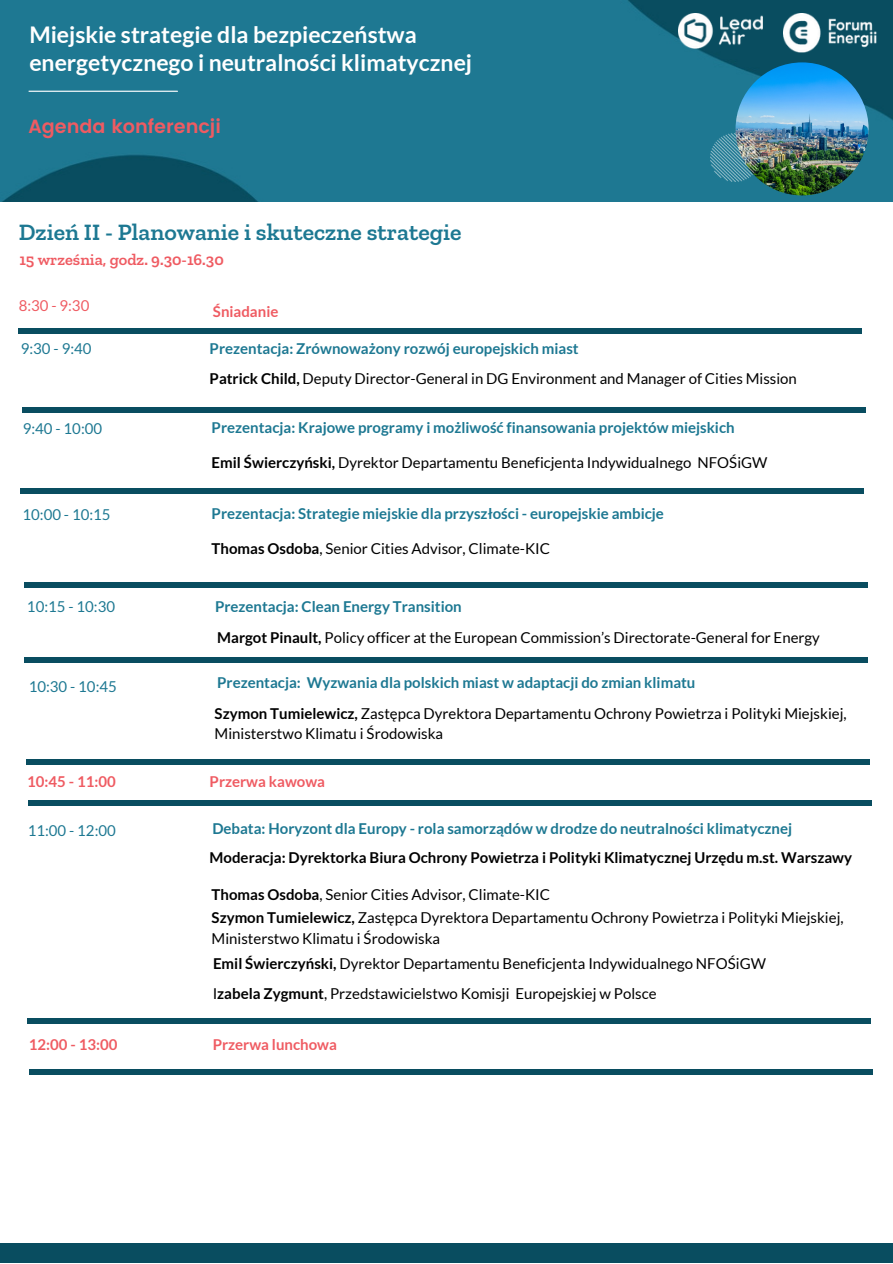
<style>
.page{position:relative;width:893px;height:1264px;background:#fff}
.page>*{position:absolute;margin:0;border:0;box-sizing:border-box;transform-origin:0 0}
.t1{font:600 23.85px "Zilla Slab";color:#1d7892}
.t2{font:700 22.95px/27.3px "Lato";color:#fff}
.t3{font:600 19.05px "Poppins";color:#ef5b62}
.t4{font:600 16.35px "Zilla Slab";color:#ef5b62}
.t5{font:15px/20.2px "Lato";color:#000}
.t6{font:700 15px "Lato";color:#1d7892}
.t7{font:700 15px "Lato";color:#000}
.t8{font:15px "Lato";color:#1d7892}
.t9{font:700 15px "Lato";color:#ef5b62}
.t10{font:15px "Lato";color:#ef5b62}
.s1{font-weight:700;color:#1d7892}
.s2{font-weight:700}
</style>
<div class="page">
<img style="left:0;top:0;width:892px;height:202px">
<img style="left:783px;top:14px;width:93px;height:38px">
<img style="left:678px;top:14px;width:84px;height:35px">
<img style="left:735px;top:62px;width:133px;height:133px;border-radius:50%">
<hr style="left:29px;top:91px;width:148px;height:1px;background:#fff">
<img style="left:710px;top:133px;width:49px;height:48px">
<div style="left:19px;top:328px;width:843px;height:6px;background:#094d60"></div>
<div style="left:22px;top:407px;width:843px;height:5px;background:#094d60"></div>
<div style="left:21px;top:488px;width:843px;height:6px;background:#094d60"></div>
<div style="left:24px;top:582px;width:843px;height:5px;background:#094d60"></div>
<div style="left:24px;top:657px;width:843px;height:5px;background:#094d60"></div>
<div style="left:28px;top:800px;width:843px;height:5px;background:#094d60"></div>
<div style="left:0;top:1243px;width:892px;height:19px;background:#094d60"></div>
<div style="left:28px;top:1017px;width:843px;height:6px;background:#094d60"></div>
<div style="left:29px;top:1068px;width:843px;height:6px;background:#094d60"></div>
<div style="left:26px;top:759px;width:843px;height:5px;background:#094d60"></div>
<h2 class="t2" style="left:29px;top:21px;width:444px">Miejskie strategie dla bezpieczeństwa energetycznego i neutralności klimatycznej</h2>
<p class="t3" style="left:28px;top:116px;width:194px">Agenda konferencji</p>
<h1 class="t1" style="left:19px;top:217px;width:444px">Dzień II - Planowanie i skuteczne strategie</h1>
<p class="t4" style="left:19px;top:249px;width:206px">15 września, godz. 9.30-16.30</p>
<p class="t10" style="left:19px;top:296px;width:72px">8:30 - 9:30</p>
<p class="t9" style="left:213px;top:302px;width:67px">Śniadanie</p>
<p class="t8" style="left:21px;top:339px;width:72px">9:30 - 9:40</p>
<p class="t5" style="left:210px;top:334px;width:588px;line-height:29.4px"><span class="s1">Prezentacja: Zrównoważony rozwój europejskich miast<br></span><span class="s2">Patrick Child,</span> Deputy Director-General in DG Environment and Manager of Cities Mission</p>
<p class="t8" style="left:23px;top:419px;width:81px">9:40 - 10:00</p>
<p class="t6" style="left:211px;top:418px;width:524px">Prezentacja: Krajowe programy i możliwość finansowania projektów miejskich</p>
<p class="t5" style="left:211px;top:452px;width:557px"><span class="s2">Emil Świerczyński,</span> Dyrektor Departamentu Beneficjenta Indywidualnego NFOŚiGW</p>
<p class="t8" style="left:23px;top:504px;width:90px">10:00 - 10:15</p>
<p class="t6" style="left:211px;top:504px;width:454px">Prezentacja: Strategie miejskie dla przyszłości - europejskie ambicje</p>
<p class="t5" style="left:211px;top:538px;width:340px"><span class="s2">Thomas Osdoba</span>, Senior Cities Advisor, Climate-KIC</p>
<p class="t8" style="left:27px;top:597px;width:90px">10:15 - 10:30</p>
<p class="t5" style="left:215px;top:591px;width:606px;line-height:30.8px"><span class="s1">Prezentacja: Clean Energy Transition<br></span><span class="s2">Margot Pinault,</span> Policy officer at the European Commission’s Directorate-General for Energy</p>
<p class="t8" style="left:29px;top:676px;width:90px">10:30 - 10:45</p>
<p class="t6" style="left:217px;top:673px;width:479px">Prezentacja: Wyzwania dla polskich miast w adaptacji do zmian klimatu</p>
<p class="t5" style="left:215px;top:703px;width:633px"><span class="s2">Szymon Tumielewicz,</span> Zastępca Dyrektora Departamentu Ochrony Powietrza i Polityki Miejskiej,<br>Ministerstwo Klimatu i Środowiska</p>
<p class="t9" style="left:27px;top:772px;width:90px">10:45 - 11:00</p>
<p class="t9" style="left:210px;top:772px;width:117px">Przerwa kawowa</p>
<p class="t8" style="left:28px;top:820px;width:90px">11:00 - 12:00</p>
<p class="t6" style="left:212px;top:819px;width:581px">Debata: Horyzont dla Europy - rola samorządów w drodze do neutralności klimatycznej</p>
<p class="t7" style="left:210px;top:848px;width:644px">Moderacja: Dyrektorka Biura Ochrony Powietrza i Polityki Klimatycznej Urzędu m.st. Warszawy</p>
<p class="t5" style="left:211px;top:884px;width:340px"><span class="s2">Thomas Osdoba</span>, Senior Cities Advisor, Climate-KIC</p>
<p class="t5" style="left:211px;top:907px;width:633px"><span class="s2">Szymon Tumielewicz,</span> Zastępca Dyrektora Departamentu Ochrony Powietrza i Polityki Miejskiej,<br>Ministerstwo Klimatu i Środowiska</p>
<p class="t5" style="left:213px;top:952px;width:554px"><span class="s2">Emil Świerczyński,</span> Dyrektor Departamentu Beneficjenta Indywidualnego NFOŚiGW</p>
<p class="t5" style="left:213px;top:983px;width:445px">I<span class="s2">zabela Zygmunt</span>, Przedstawicielstwo Komisji Europejskiej w Polsce</p>
<p class="t9" style="left:29px;top:1035px;width:90px">12:00 - 13:00</p>
<p class="t9" style="left:213px;top:1035px;width:126px">Przerwa lunchowa</p>
</div>
